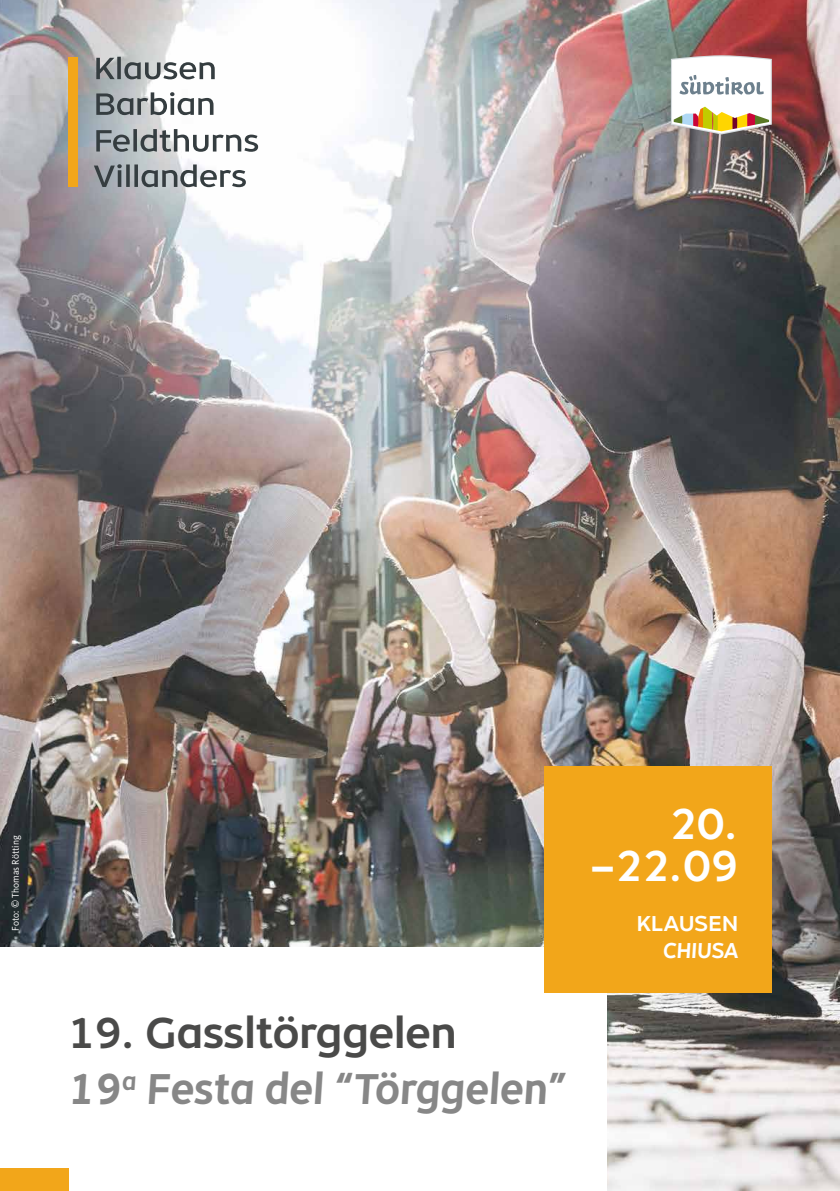
<style>
.page{position:relative;width:840px;height:1191px;background:#fff}
.page>*{position:absolute;margin:0;border:0;box-sizing:border-box;transform-origin:0 0}
.t1{font:italic 700 44px/56.2px "Object";color:#878787;scale:.95 1}
.t2{font:700 44px/42px "Object";color:#fff;text-align:right;scale:.95 1}
.t3{font:700 22px "Object";color:#fff;scale:.95 1}
.t4{font:italic 700 22px "Object";color:#fff;scale:.95 1}
.t5{font:10px "Kievit";letter-spacing:.005em;color:#fff;scale:.95 1}
.s1{font-style:normal;color:#4a4a49}
</style>
<div class="page">
<img style="left:0;top:0;width:839px;height:1191px">
<div style="left:0;top:947px;width:605px;height:244px;background:#fff"></div>
<div style="left:68px;top:58px;width:9px;height:129px;background:#f2a61a"></div>
<svg style="left:94px;top:164px;width:152px;height:23px"></svg>
<svg style="left:96px;top:129px;width:162px;height:23px"></svg>
<svg style="left:96px;top:92px;width:117px;height:23px"></svg>
<svg style="left:96px;top:57px;width:118px;height:22px"></svg>
<svg style="left:670px;top:55px;width:101px;height:79px"></svg>
<div style="left:0;top:1168px;width:68px;height:23px;background:#f2a61a"></div>
<div style="left:544px;top:765px;width:227px;height:227px;background:#f2a61a"></div>
<p class="t5" style="left:10px;top:930px;width:102px;rotate:-90deg">Foto: © Thomas Rötting</p>
<p class="t1" style="left:68px;top:1001px;width:527px"><span class="s1">19. Gassltörggelen<br></span>19<sup>a</sup> Festa del “Törggelen”</p>
<p class="t2" style="left:589px;top:799px;width:158px">20. –22.09</p>
<p class="t3" style="left:636px;top:906px;width:109px">KLAUSEN</p>
<p class="t4" style="left:662px;top:932px;width:81px">CHIUSA</p>
</div>
